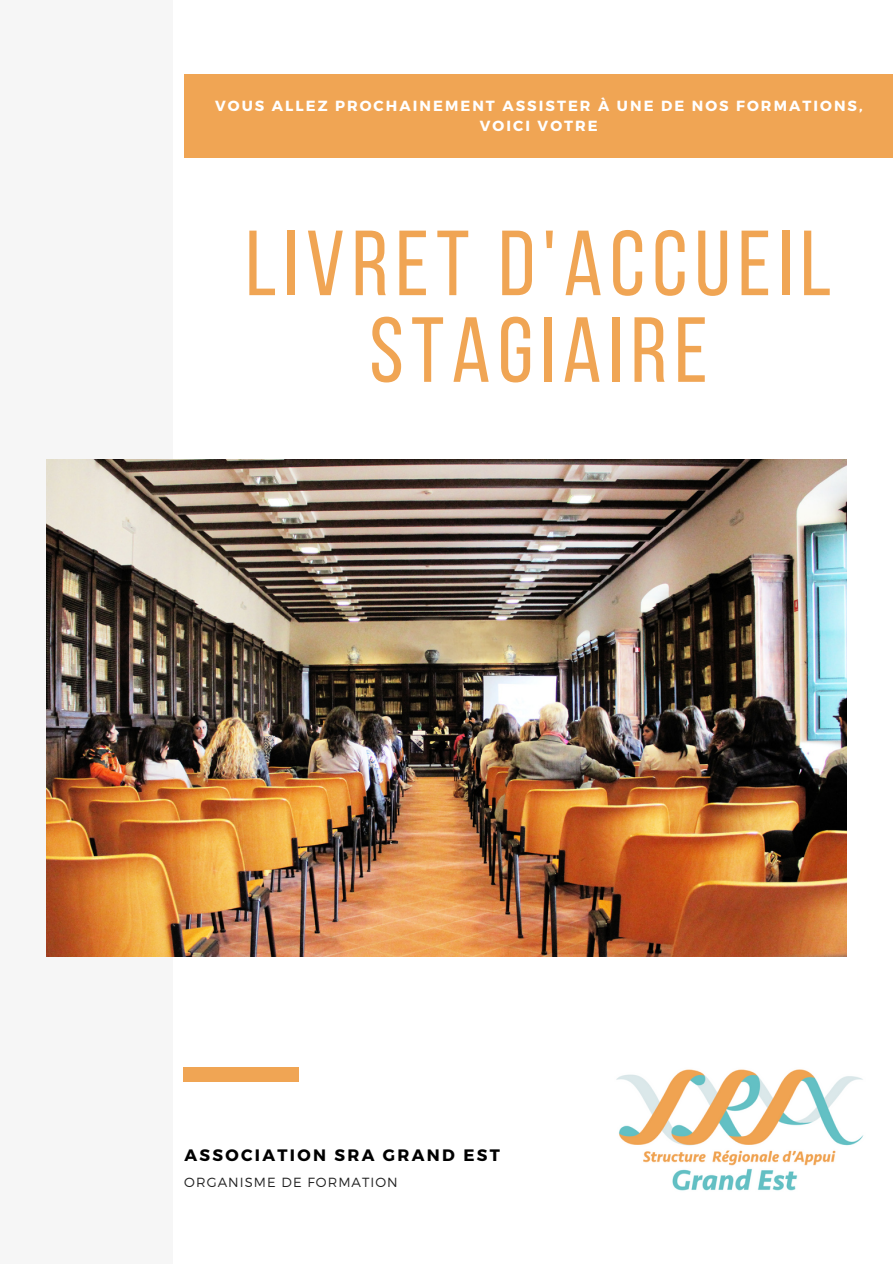
<style>
.page{position:relative;width:893px;height:1264px;background:#fff}
.page>*{position:absolute;margin:0;border:0;box-sizing:border-box;transform-origin:0 0}
.t1{font:92.1px/86.7px "Bebas Neue";letter-spacing:.08em;color:#f0a554;text-align:center}
.t2{font:700 16.5px "Montserrat";letter-spacing:.14em;color:#000}
.t3{font:700 14.7px/20.2px "Montserrat";letter-spacing:.14em;color:#fff;text-align:center}
.t4{font:300 13.2px "Montserrat";letter-spacing:.08em;color:#222}
</style>
<div class="page">
<div style="left:0;top:0;width:172px;height:1262px;background:#f6f6f6"></div>
<img style="left:47px;top:459px;width:799px;height:497px">
<div style="left:184px;top:1067px;width:114px;height:14px;background:#f0a554"></div>
<img style="left:616px;top:1069px;width:248px;height:122px">
<div style="left:184px;top:74px;width:708px;height:83px;background:#f0a554"></div>
<p class="t3" style="left:215px;top:95px;width:649px">VOUS ALLEZ PROCHAINEMENT ASSISTER À UNE DE NOS FORMATIONS,<br>VOICI VOTRE</p>
<p class="t1" style="left:246px;top:229px;width:587px">LIVRET D'ACCUEIL<br>STAGIAIRE</p>
<h1 class="t2" style="left:184px;top:1144px;width:317px">ASSOCIATION SRA GRAND EST</h1>
<h3 class="t4" style="left:184px;top:1173px;width:215px">ORGANISME DE FORMATION</h3>
</div>
